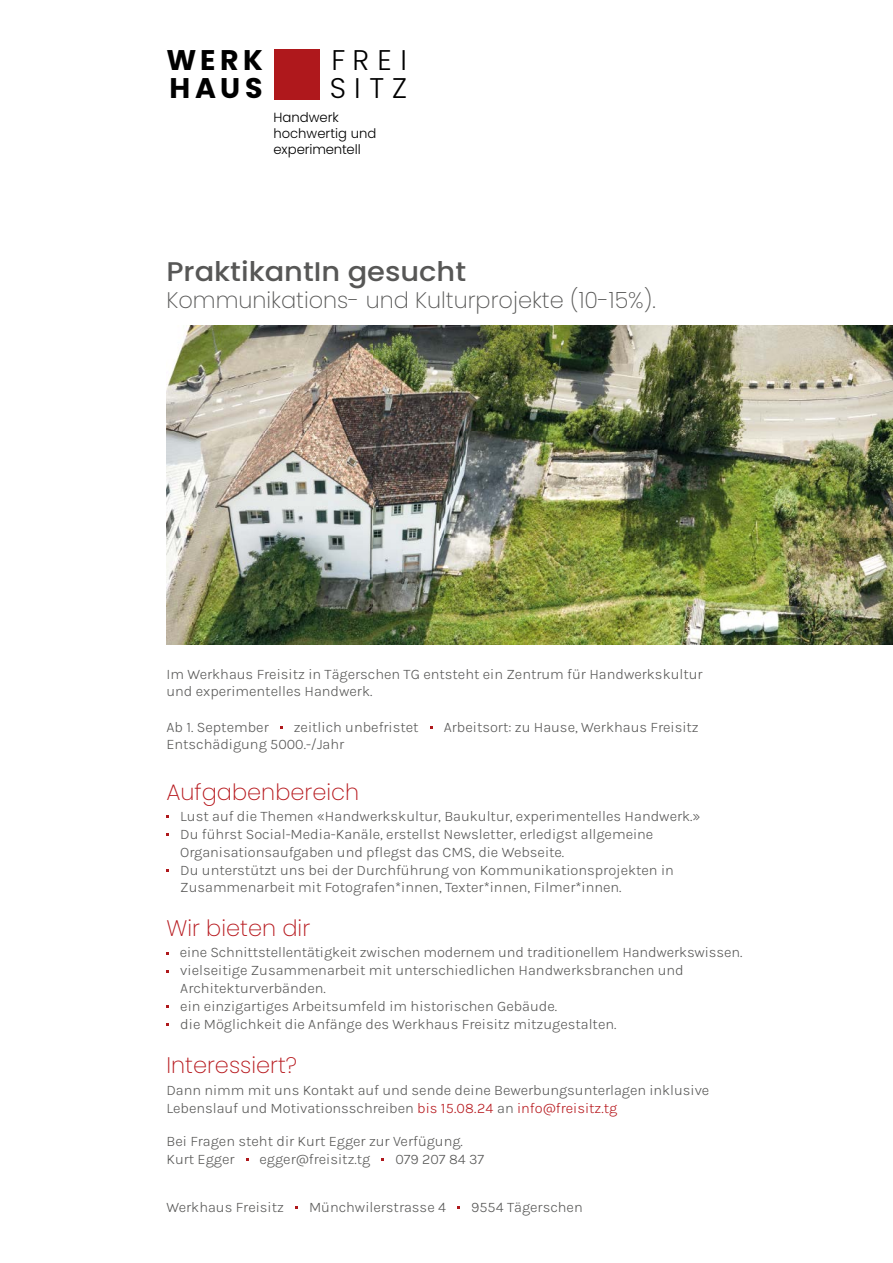
<style>
.page{position:relative;width:893px;height:1263px;background:#fff}
.page>*{position:absolute;margin:0;border:0;box-sizing:border-box;transform-origin:0 0}
.t1{font:700 28.5px/28.2px "Poppins";letter-spacing:.16em;color:#000}
.t2{font:300 28.5px/28.7px "Poppins";letter-spacing:.285em;color:#000}
.t3{font:500 27px "Poppins";color:#575756;scale:1.07 1}
.t4{font:200 22.5px "Poppins";color:#575756}
.t5{font:200 22.5px "Poppins";color:#b7191e}
.t6{font:300 14.7px/17.7px "Karla";color:#575756}
.t7{font:300 13.35px "Poppins";color:#000}
.t8{font:300 13.2px "Poppins";color:#000}
.s1{color:#b7191e}
</style>
<div class="page">
<img style="left:166px;top:325px;width:727px;height:320px">
<div style="left:274px;top:49px;width:45px;height:51px;background:#af181c"></div>
<h1 class="t1" style="left:166px;top:46px;width:98px">WERK<br>HAUS</h1>
<h1 class="t2" style="left:330px;top:48px;width:79px">FREI<br>SITZ</h1>
<p class="t7" style="left:273px;top:112px;width:67px">Handwerk</p>
<p class="t8" style="left:273px;top:128px;width:105px">hochwertig und</p>
<p class="t7" style="left:273px;top:144px;width:89px">experimentell</p>
<h2 class="t3" style="left:166px;top:256px;width:282px">PraktikantIn gesucht</h2>
<h3 class="t4" style="left:166px;top:287px;width:491px">Kommunikations- und Kulturprojekte (10-15%).</h3>
<p class="t6" style="left:166px;top:665px;width:538px">Im Werkhaus Freisitz in Tägerschen TG entsteht ein Zentrum für Handwerkskultur und experimentelles Handwerk.</p>
<p class="t6" style="left:166px;top:717px;width:104px">Ab 1. September</p>
<p class="t6" style="left:294px;top:717px;width:126px">zeitlich unbefristet</p>
<p class="t6" style="left:444px;top:717px;width:257px">Arbeitsort: zu Hause, Werkhaus Freisitz</p>
<p class="t6" style="left:166px;top:735px;width:179px">Entschädigung 5000.-/Jahr</p>
<h3 class="t5" style="left:166px;top:779px;width:194px">Aufgabenbereich</h3>
<p class="t6" style="left:180px;top:807px;width:522px">Lust auf die Themen «Handwerkskultur, Baukultur, experimentelles Handwerk.» Du führst Social-Media-Kanäle, erstellst Newsletter, erledigst allgemeine Organisationsaufgaben und pflegst das CMS, die Webseite.<br>Du unterstützt uns bei der Durchführung von Kommunikationsprojekten in Zusammenarbeit mit Fotografen*innen, Texter*innen, Filmer*innen.</p>
<h3 class="t5" style="left:166px;top:915px;width:145px">Wir bieten dir</h3>
<p class="t6" style="left:180px;top:943px;width:564px">eine Schnittstellentätigkeit zwischen modernem und traditionellem Handwerkswissen. vielseitige Zusammenarbeit mit unterschiedlichen Handwerksbranchen und Architekturverbänden.<br>ein einzigartiges Arbeitsumfeld im historischen Gebäude.<br>die Möglichkeit die Anfänge des Werkhaus Freisitz mitzugestalten.</p>
<h3 class="t5" style="left:166px;top:1052px;width:132px">Interessiert?</h3>
<p class="t6" style="left:166px;top:1081px;width:544px">Dann nimm mit uns Kontakt auf und sende deine Bewerbungsunterlagen inklusive<br>Lebenslauf und Motivationsschreiben <span class="s1">bis 15.08.24</span> an <span class="s1">info@freisitz.tg</span></p>
<p class="t6" style="left:166px;top:1131px;width:298px">Bei Fragen steht dir Kurt Egger zur Verfügung.<br>Kurt Egger</p>
<p class="t6" style="left:260px;top:1149px;width:112px">egger@freisitz.tg</p>
<p class="t6" style="left:395px;top:1149px;width:90px">079 207 84 37</p>
<p class="t6" style="left:166px;top:1198px;width:119px">Werkhaus Freisitz</p>
<p class="t6" style="left:309px;top:1198px;width:139px">Münchwilerstrasse 4</p>
<p class="t6" style="left:471px;top:1198px;width:113px">9554 Tägerschen</p>
</div>
